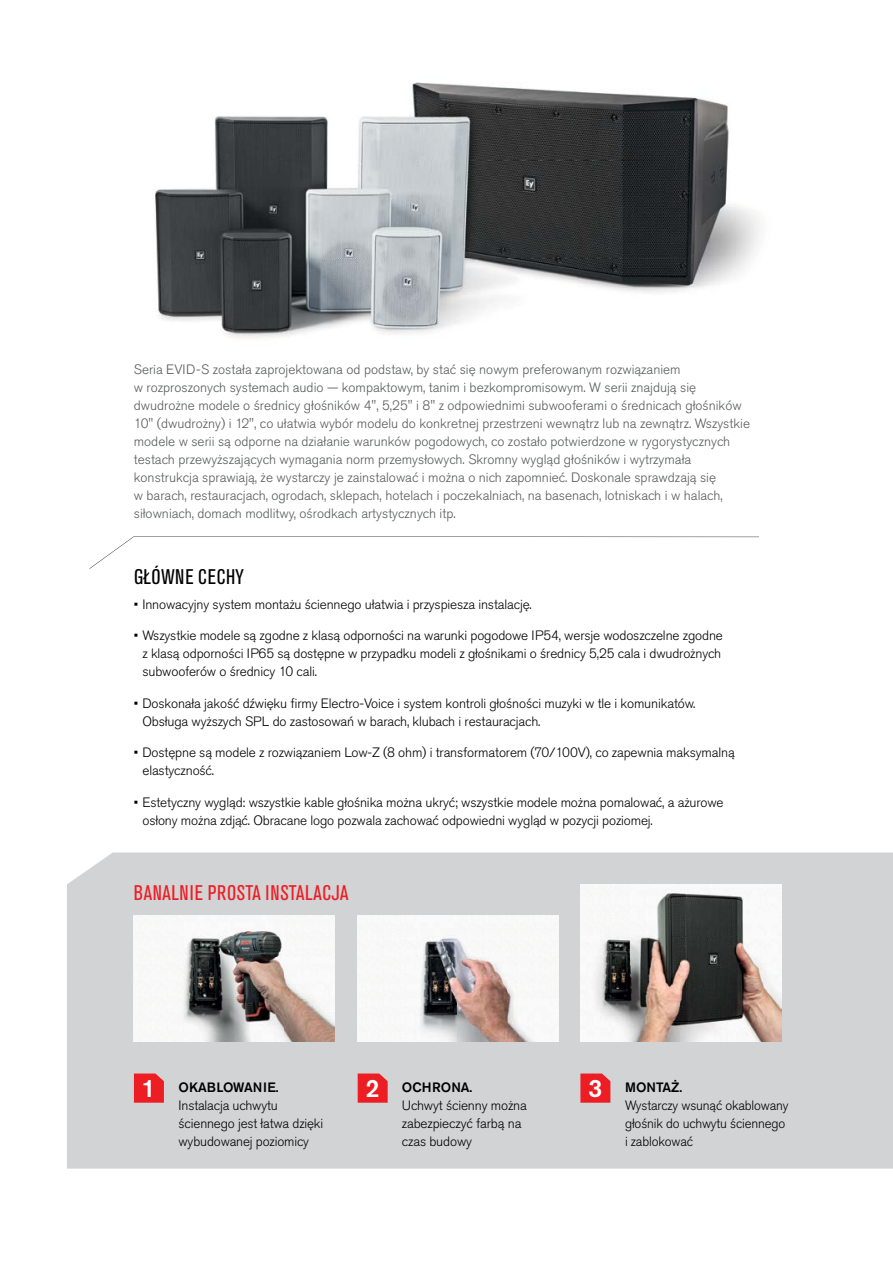
<style>
.page{position:relative;width:893px;height:1263px;background:#fff}
.page>*{position:absolute;margin:0;border:0;box-sizing:border-box;transform-origin:0 0}
.t1{font:500 24.9px "Akzidenz Grotesk Pro";color:#fff}
.t2{font:condensed 21px "Akzidenz Grotesk Pro";letter-spacing:.03em;color:#ed1d24}
.t3{font:condensed 21px "Akzidenz Grotesk Pro";letter-spacing:.03em;color:#000}
.t4{font:300 13.5px/18px "Akzidenz Grotesk Pro";letter-spacing:-.01em;color:#000}
.t5{font:300 13.5px/18px "Akzidenz Grotesk Pro";color:#585a5b}
.t6{font:500 13.5px "Akzidenz Grotesk Pro";color:#000}
</style>
<div class="page">
<div style="left:67px;top:852px;width:826px;height:316px;background:#d1d3d4"></div>
<svg style="left:134px;top:1073px;width:30px;height:30px"></svg>
<svg style="left:358px;top:1073px;width:30px;height:30px"></svg>
<svg style="left:580px;top:1073px;width:30px;height:30px"></svg>
<img style="left:155px;top:82px;width:605px;height:257px">
<svg style="left:89px;top:536px;width:670px;height:33px"></svg>
<img style="left:134px;top:916px;width:201px;height:126px">
<img style="left:357px;top:916px;width:201px;height:126px">
<img style="left:580px;top:884px;width:201px;height:158px">
<p class="t5" style="left:134px;top:360px;width:618px">Seria EVID-S została zaprojektowana od podstaw, by stać się nowym preferowanym rozwiązaniem<br>w rozproszonych systemach audio — kompaktowym, tanim i bezkompromisowym. W serii znajdują się dwudrożne modele o średnicy głośników 4", 5,25" i 8" z odpowiednimi subwooferami o średnicach głośników 10" (dwudrożny) i 12", co ułatwia wybór modelu do konkretnej przestrzeni wewnątrz lub na zewnątrz. Wszystkie modele w serii są odporne na działanie warunków pogodowych, co zostało potwierdzone w rygorystycznych testach przewyższających wymagania norm przemysłowych. Skromny wygląd głośników i wytrzymała konstrukcja sprawiają, że wystarczy je zainstalować i można o nich zapomnieć. Doskonale sprawdzają się<br>w barach, restauracjach, ogrodach, sklepach, hotelach i poczekalniach, na basenach, lotniskach i w halach, siłowniach, domach modlitwy, ośrodkach artystycznych itp.</p>
<h2 class="t3" style="left:134px;top:563px;width:111px">GŁÓWNE CECHY</h2>
<p class="t4" style="left:134px;top:595px;width:399px">• Innowacyjny system montażu ściennego ułatwia i przyspiesza instalację.</p>
<p class="t4" style="left:142px;top:627px;width:582px;text-indent:-9px">• Wszystkie modele są zgodne z klasą odporności na warunki pogodowe IP54, wersje wodoszczelne zgodne z klasą odporności IP65 są dostępne w przypadku modeli z głośnikami o średnicy 5,25 cala i dwudrożnych subwooferów o średnicy 10 cali.</p>
<p class="t4" style="left:142px;top:694px;width:555px;text-indent:-9px">• Doskonała jakość dźwięku firmy Electro-Voice i system kontroli głośności muzyki w tle i komunikatów.<br>Obsługa wyższych SPL do zastosowań w barach, klubach i restauracjach.</p>
<p class="t4" style="left:142px;top:744px;width:594px;text-indent:-9px">• Dostępne są modele z rozwiązaniem Low-Z (8 ohm) i transformatorem (70/100V), co zapewnia maksymalną elastyczność.</p>
<p class="t4" style="left:142px;top:793px;width:583px;text-indent:-9px">• Estetyczny wygląd: wszystkie kable głośnika można ukryć; wszystkie modele można pomalować, a ażurowe osłony można zdjąć. Obracane logo pozwala zachować odpowiedni wygląd w pozycji poziomej.</p>
<h2 class="t2" style="left:134px;top:879px;width:216px">BANALNIE PROSTA INSTALACJA</h2>
<h1 class="t1" style="left:142px;top:1072px;width:16px">1</h1>
<h1 class="t1" style="left:365px;top:1072px;width:16px">2</h1>
<h1 class="t1" style="left:588px;top:1072px;width:16px">3</h1>
<p class="t6" style="left:179px;top:1078px;width:102px">OKABLOWANIE.</p>
<p class="t4" style="left:179px;top:1096px;width:146px">Instalacja uchwytu ściennego jest łatwa dzięki wybudowanej poziomicy</p>
<p class="t6" style="left:402px;top:1078px;width:72px">OCHRONA.</p>
<p class="t4" style="left:402px;top:1096px;width:127px">Uchwyt ścienny można zabezpieczyć farbą na czas budowy</p>
<p class="t6" style="left:625px;top:1078px;width:59px">MONTAŻ.</p>
<p class="t4" style="left:625px;top:1096px;width:165px">Wystarczy wsunąć okablowany głośnik do uchwytu ściennego i zablokować</p>
</div>
